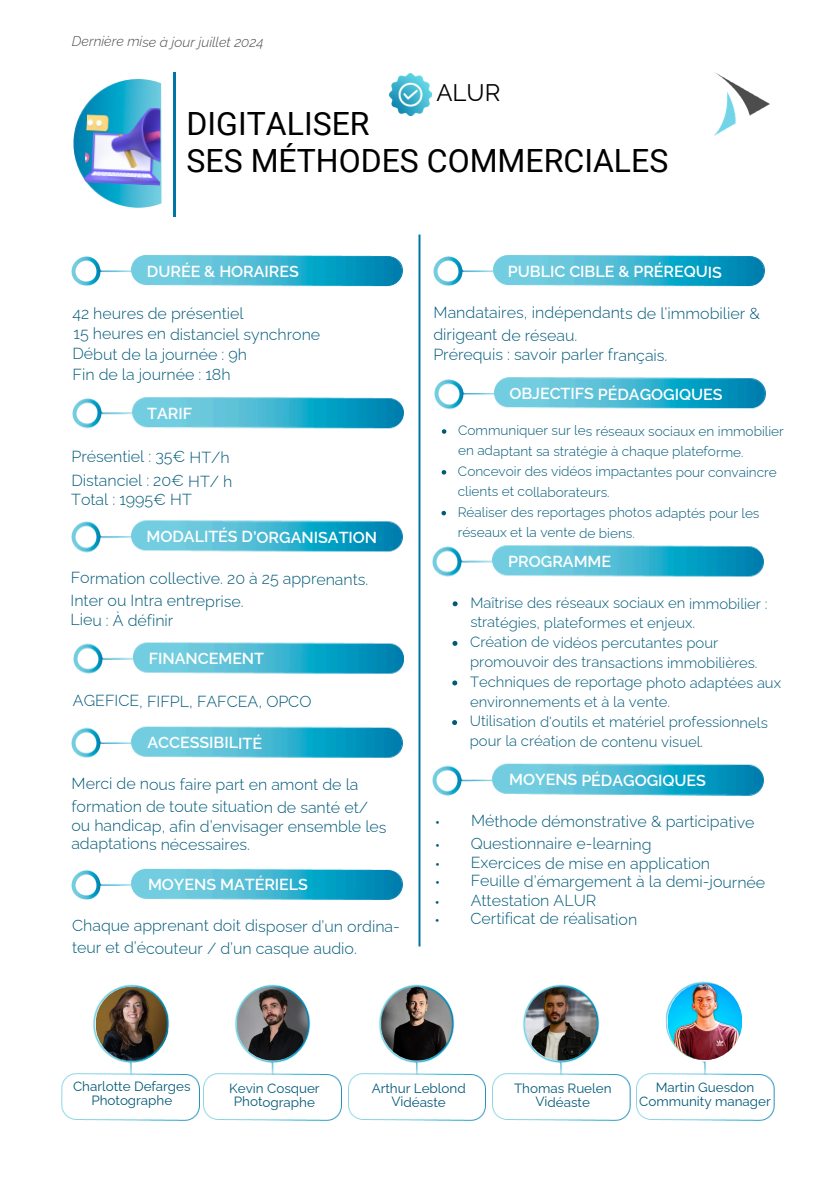
<style>
.page{position:relative;width:839px;height:1191px;background:#fff}
.page>*{position:absolute;margin:0;border:0;box-sizing:border-box;transform-origin:0 0}
.t1{font:32px/37.6px "Roboto";color:#000}
.t2{font:24px "Raleway";color:#000}
.t3{font:300 16px/18.4px "Raleway";letter-spacing:-.005em;color:#005a78}
.t4{font:600 16px "Raleway";letter-spacing:-.005em;color:#fff}
.t5{font:300 14.8px/19.6px "Raleway";letter-spacing:-.005em;color:#005a78}
.t6{font:italic 300 14px "Raleway";letter-spacing:-.005em;color:#4d4d4d}
.t7{font:300 13.6px/20.2px "Raleway";letter-spacing:-.005em;color:#005a78}
.t8{font:13.4px/13.8px "Raleway";letter-spacing:-.005em;color:#045a78;text-align:center}
</style>
<div class="page">
<img style="left:73px;top:80px;width:89px;height:127px">
<img style="left:84px;top:105px;width:76px;height:81px">
<img style="left:71px;top:234px;width:695px;height:713px">
<img style="left:713px;top:72px;width:57px;height:64px">
<svg style="left:442px;top:429px;width:4px;height:5px"></svg>
<svg style="left:441px;top:470px;width:5px;height:5px"></svg>
<svg style="left:441px;top:511px;width:5px;height:4px"></svg>
<svg style="left:452px;top:601px;width:5px;height:5px"></svg>
<svg style="left:452px;top:641px;width:5px;height:5px"></svg>
<svg style="left:452px;top:680px;width:5px;height:5px"></svg>
<svg style="left:452px;top:720px;width:5px;height:5px"></svg>
<hr style="left:173px;top:72px;width:2px;height:145px;background:#0076a6">
<img style="left:390px;top:73px;width:42px;height:42px">
<img style="left:61px;top:1020px;width:133px;height:101px">
<img style="left:93px;top:984px;width:76px;height:79px">
<img style="left:194px;top:1020px;width:144px;height:101px">
<img style="left:234px;top:984px;width:76px;height:79px">
<img style="left:338px;top:1063px;width:144px;height:58px">
<img style="left:378px;top:984px;width:77px;height:79px">
<img style="left:482px;top:1020px;width:144px;height:101px">
<img style="left:522px;top:984px;width:77px;height:79px">
<img style="left:626px;top:1061px;width:149px;height:60px">
<img style="left:665px;top:981px;width:48px;height:50px">
<img style="left:667px;top:983px;width:75px;height:77px">
<p class="t6" style="left:72px;top:33px;width:193px">Dernière mise à jour juillet 2024</p>
<p class="t2" style="left:436px;top:79px;width:66px">ALUR</p>
<p class="t1" style="left:186px;top:105px;width:483px">DIGITALISER<br>SES MÉTHODES COMMERCIALES</p>
<h2 class="t4" style="left:147px;top:262px;width:153px">DURÉE &amp; HORAIRES</h2>
<h1 class="t3" style="left:72px;top:304px;width:173px">42 heures de présentiel</h1>
<p class="t3" style="left:72px;top:345px;width:176px">Début de la journée : 9h</p>
<p class="t3" style="left:73px;top:365px;width:160px">Fin de la journée : 18h</p>
<h3 class="t4" style="left:147px;top:404px;width:46px">TARIF</h3>
<h3 class="t3" style="left:71px;top:447px;width:160px">Présentiel : 35€ HT/h</h3>
<h5 class="t3" style="left:71px;top:471px;width:163px">Distanciel : 20€ HT/ h<br>Total : 1995€ HT</h5>
<h5 class="t4" style="left:146px;top:527px;width:232px">MODALITÉS D’ORGANISATION</h5>
<h5 class="t3" style="left:71px;top:567px;width:299px;line-height:22.2px">Formation collective. 20 à 25 apprenants.<br>Inter ou Intra entreprise.</h5>
<h5 class="t3" style="left:70px;top:611px;width:104px">Lieu : À définir</h5>
<h5 class="t4" style="left:149px;top:649px;width:117px">FINANCEMENT</h5>
<h3 class="t3" style="left:73px;top:692px;width:240px">AGEFICE, FIFPL, FAFCEA, OPCO</h3>
<h5 class="t4" style="left:147px;top:733px;width:116px">ACCESSIBILITÉ</h5>
<h3 class="t3" style="left:72px;top:773px;width:298px;line-height:22.6px">Merci de nous faire part en amont de la formation de toute situation de santé et/</h3>
<h3 class="t3" style="left:71px;top:817px;width:317px;line-height:17.8px">ou handicap, afin d’envisager ensemble les adaptations nécessaires.</h3>
<p class="t4" style="left:148px;top:875px;width:161px">MOYENS MATÉRIELS</p>
<h5 class="t3" style="left:72px;top:915px;width:329px;line-height:22.4px">Chaque apprenant doit disposer d’un ordina&shy;teur et d’écouteur / d’un casque audio.</h5>
<p class="t3" style="left:74px;top:325px;width:248px">15 heures en distanciel synchrone</p>
<h3 class="t4" style="left:508px;top:262px;width:215px">PUBLIC CIBLE &amp; PRÉREQUIS</h3>
<h5 class="t3" style="left:433px;top:302px;width:328px;line-height:22px">Mandataires, indépendants de l’immobilier &amp; dirigeant de réseau.</h5>
<h5 class="t3" style="left:433px;top:345px;width:235px">Prérequis : savoir parler français.</h5>
<h3 class="t4" style="left:509px;top:385px;width:215px">OBJECTIFS PÉDAGOGIQUES</h3>
<h3 class="t7" style="left:458px;top:421px;width:327px">Communiquer sur les réseaux sociaux en immobilier en adaptant sa stratégie à chaque plateforme.</h3>
<h4 class="t7" style="left:458px;top:462px;width:320px">Concevoir des vidéos impactantes pour convaincre clients et collaborateurs.</h4>
<h3 class="t7" style="left:457px;top:502px;width:303px">Réaliser des reportages photos adaptés pour les réseaux et la vente de biens.</h3>
<h5 class="t4" style="left:508px;top:552px;width:104px">PROGRAMME</h5>
<h3 class="t5" style="left:470px;top:593px;width:298px">Maîtrise des réseaux sociaux en immobilier : stratégies, plateformes et enjeux.</h3>
<p class="t5" style="left:470px;top:632px;width:289px">Création de vidéos percutantes pour promouvoir des transactions immobilières.</p>
<p class="t5" style="left:470px;top:672px;width:312px">Techniques de reportage photo adaptées aux environnements et à la vente.</p>
<p class="t5" style="left:470px;top:712px;width:299px">Utilisation d'outils et matériel professionnels pour la création de contenu visuel.</p>
<p class="t4" style="left:509px;top:771px;width:198px">MOYENS PÉDAGOGIQUES</p>
<p class="t3" style="left:435px;top:814px;width:7px">•</p>
<p class="t3" style="left:435px;top:836px;width:7px">•</p>
<h3 class="t3" style="left:435px;top:856px;width:7px">•</h3>
<h5 class="t3" style="left:434px;top:874px;width:7px">•</h5>
<p class="t3" style="left:434px;top:893px;width:7px">•</p>
<p class="t3" style="left:434px;top:911px;width:7px">•</p>
<p class="t3" style="left:471px;top:810px;width:285px;line-height:22.2px">Méthode démonstrative &amp; participative<br>Questionnaire e-learning</p>
<p class="t3" style="left:470px;top:854px;width:296px">Exercices de mise en application<br>Feuille d’émargement à la demi-journée<br>Attestation ALUR<br>Certificat de réalisation</p>
<p class="t8" style="left:73px;top:1079px;width:119px">Charlotte Defarges<br>Photographe</p>
<p class="t8" style="left:229px;top:1081px;width:92px">Kevin Cosquer<br>Photographe</p>
<p class="t8" style="left:371px;top:1081px;width:95px">Arthur Leblond<br>Vidéaste</p>
<p class="t8" style="left:514px;top:1081px;width:99px">Thomas Ruelen<br>Vidéaste</p>
<p class="t8" style="left:655px;top:1080px;width:100px">Martin Guesdon</p>
<p class="t8" style="left:639px;top:1094px;width:133px">Community manager</p>
</div>
